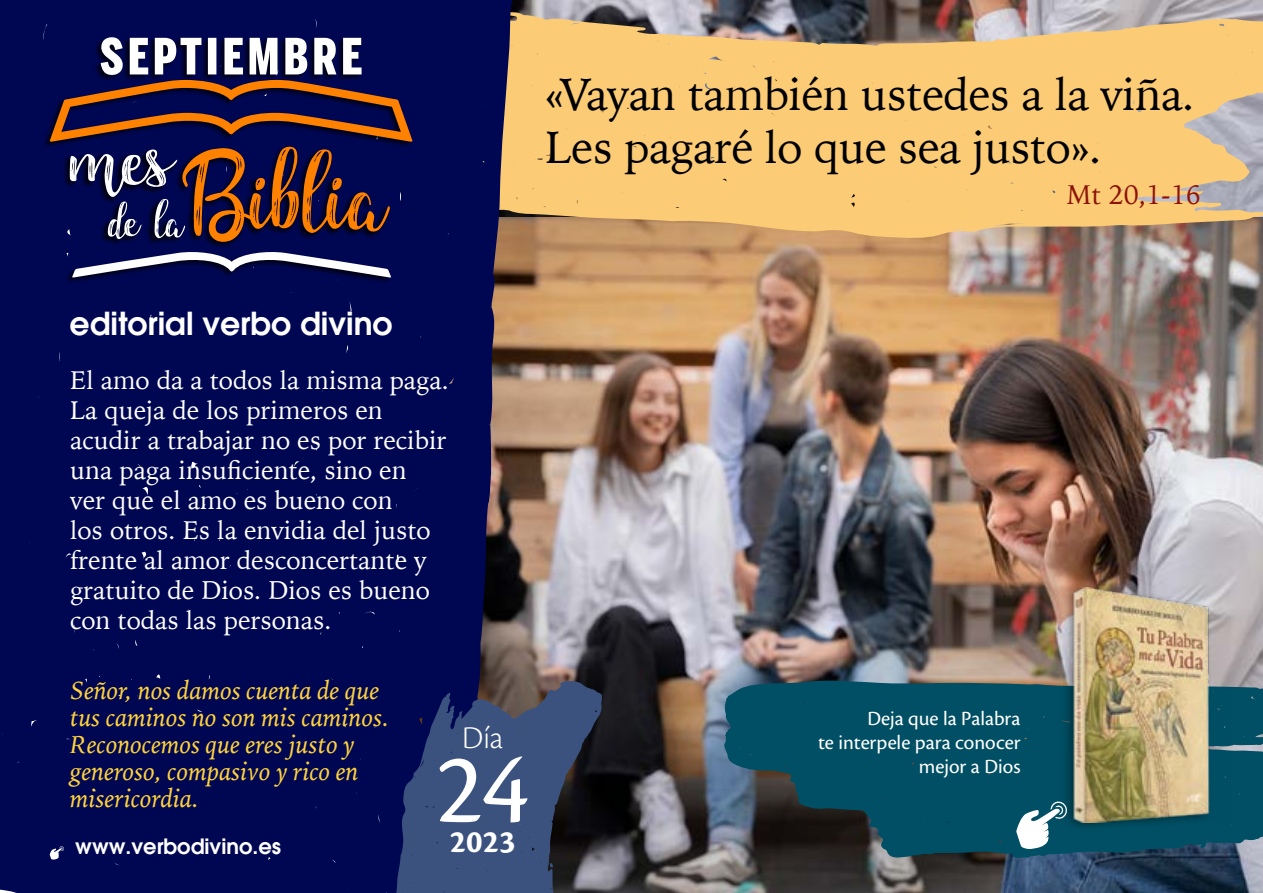
<style>
.page{position:relative;width:1263px;height:893px;background:#fff}
.page>*{position:absolute;margin:0;border:0;box-sizing:border-box;transform-origin:0 0}
.t1{font:125.85px "Children of the Starlight";color:#ff8100}
.t2{font:105px "Cronos Pro";color:#fff}
.t3{font:102.9px "Children of the Starlight";color:#fff}
.t4{font:45px/52.5px "Iowan Old Style";letter-spacing:-.01em;color:#000}
.t5{font:700 33px "Cronos Pro";color:#fff}
.t6{font:300 33px "Cronos Pro";color:#fff}
.t7{font:600 31.5px "ITC Avant Garde Std";color:#fff}
.t8{font:27px "Iowan Old Style";color:#8d1309}
.t9{font:25.5px/30px "Iowan Old Style";color:#fff}
.t10{font:italic 25.5px/27px "Iowan Old Style";color:#ffd23d}
.t11{font:21px/24px "Cronos Pro";color:#fff;text-align:right}
.t12{font:600 21px "ITC Avant Garde Std";color:#fff}
.s1{font-size:59.1px;color:#fff}
</style>
<div class="page">
<img style="left:513px;top:239px;width:750px;height:654px">
<img style="left:513px;top:0;width:750px;height:9px">
<svg style="left:513px;top:9px;width:750px;height:230px;background:#e7be78"></svg>
<svg style="left:650px;top:44px;width:17px;height:5px"></svg>
<div style="left:0;top:0;width:513px;height:893px;background:#000752"></div>
<div style="left:43px;top:36px;width:370px;height:248px;background:#000;opacity:.75"></div>
<svg style="left:72px;top:250px;width:319px;height:28px"></svg>
<svg style="left:50px;top:37px;width:362px;height:105px;background:#4d3d55"></svg>
<svg style="left:50px;top:846px;width:14px;height:14px"></svg>
<svg style="left:396px;top:680px;width:206px;height:213px;background:#324167"></svg>
<svg style="left:724px;top:681px;width:539px;height:179px;background:#0f4d5e"></svg>
<div style="left:1062px;top:581px;width:150px;height:251px;background:#000;opacity:.4"></div>
<img style="left:1055px;top:588px;width:176px;height:235px">
<svg style="left:1016px;top:800px;width:52px;height:49px"></svg>
<h1 class="t1" style="left:110px;top:129px;width:280px"><span class="s1">de la</span>Biblia</h1>
<h3 class="t3" style="left:72px;top:104px;width:105px">mes</h3>
<h3 class="t4" style="left:545px;top:66px;width:651px">«Vayan también ustedes a la viña.<br>Les pagaré lo que sea justo».</h3>
<p class="t8" style="left:1067px;top:170px;width:135px">Mt 20,1-16</p>
<p class="t7" style="left:70px;top:303px;width:325px">editorial verbo divino</p>
<p class="t9" style="left:70px;top:364px;width:380px">El amo da a todos la misma paga.<br>La queja de los primeros en acudir a trabajar no es por recibir una paga insuficiente, sino en<br>ver que el amo es bueno con<br>los otros. Es la envidia del justo frente al amor desconcertante y gratuito de Dios. Dios es bueno con todas las personas.</p>
<p class="t10" style="left:70px;top:675px;width:321px">Señor, nos damos cuenta de que tus caminos no son mis caminos.<br>Reconocemos que eres justo y generoso, compasivo y rico en misericordia.</p>
<p class="t12" style="left:75px;top:832px;width:207px">www.verbodivino.es</p>
<p class="t6" style="left:462px;top:719px;width:43px">Día</p>
<h2 class="t2" style="left:436px;top:729px;width:96px">24</h2>
<p class="t5" style="left:450px;top:822px;width:67px">2023</p>
<p class="t11" style="left:818px;top:706px;width:204px">Deja que la Palabra<br>te interpele para conocer mejor a Dios</p>
</div>
